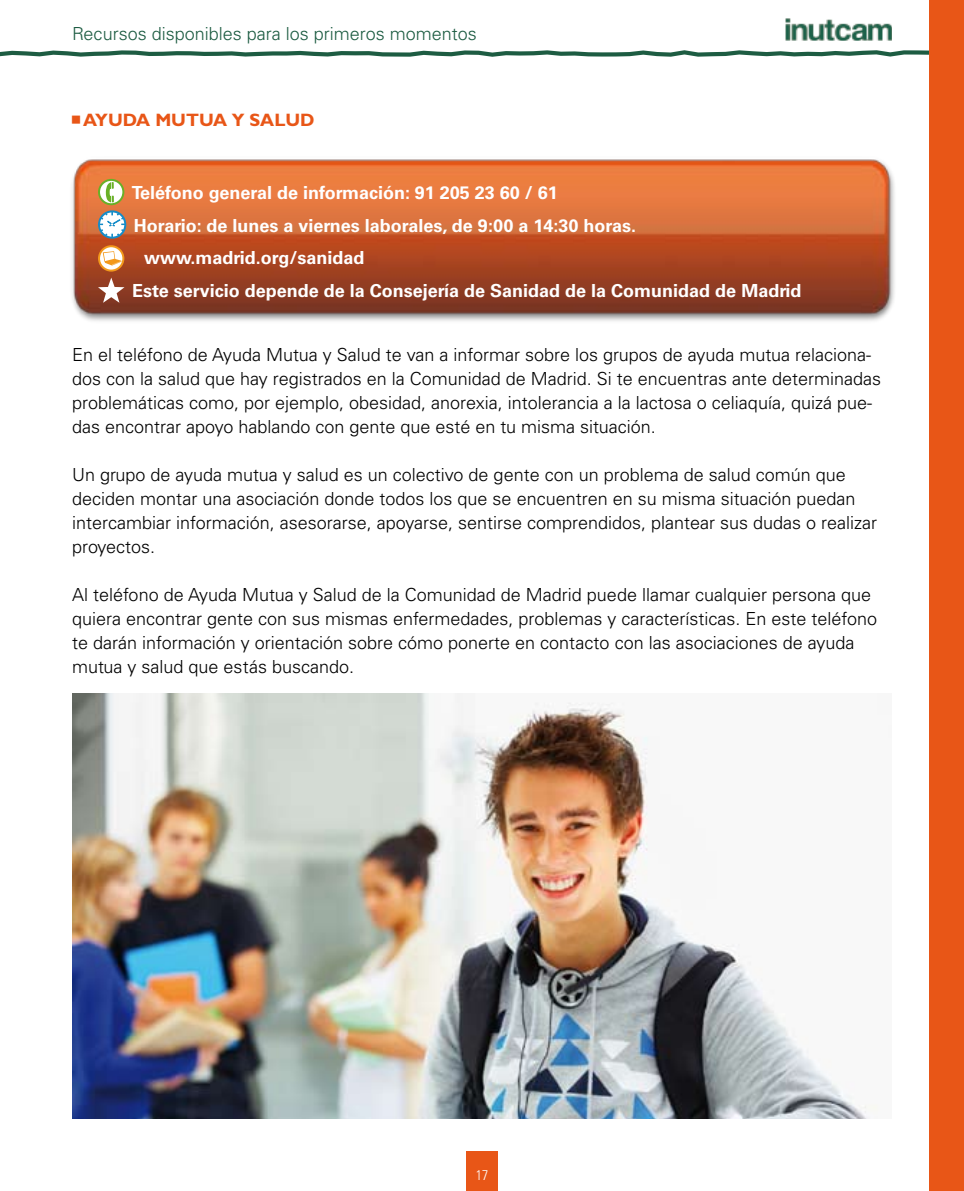
<style>
.page{position:relative;width:964px;height:1191px;background:#fff}
.page>*{position:absolute;margin:0;border:0;box-sizing:border-box;transform-origin:0 0}
.t1{font:300 18px/24px "Univers LT Std";color:#000}
.t2{font:700 18px "Univers LT Std";color:#fff}
.t3{font:300 18px "Univers LT Std";color:#1d5c42}
.t4{font:700 18px "Gill Sans Std";color:#e85617}
.t5{font:300 condensed 14px "Univers LT Std";color:#fff}
</style>
<div class="page">
<svg style="left:0;top:48px;width:930px;height:11px"></svg>
<img style="left:786px;top:18px;width:106px;height:23px">
<img style="left:72px;top:129px;width:858px;height:215px">
<div style="left:466px;top:1152px;width:31px;height:39px;background:#e85617"></div>
<div style="left:930px;top:0;width:34px;height:1191px;background:#e85617"></div>
<svg style="left:99px;top:180px;width:24px;height:24px"></svg>
<div style="left:98px;top:179px;width:26px;height:26px;border:2px solid #69b027;border-radius:50%"></div>
<svg style="left:106px;top:182px;width:8px;height:21px"></svg>
<div style="left:98px;top:210px;width:28px;height:29px;border:2px solid #158cc8;border-radius:50%"></div>
<svg style="left:100px;top:212px;width:25px;height:25px"></svg>
<svg style="left:99px;top:246px;width:24px;height:25px"></svg>
<div style="left:98px;top:245px;width:26px;height:27px;border:2px solid #f3991b;border-radius:50%"></div>
<svg style="left:103px;top:251px;width:19px;height:14px"></svg>
<svg style="left:98px;top:277px;width:26px;height:26px"></svg>
<img style="left:72px;top:693px;width:806px;height:426px">
<p class="t3" style="left:72px;top:23px;width:406px">Recursos disponibles para los primeros momentos</p>
<p class="t4" style="left:83px;top:109px;width:233px">AYUDA MUTUA Y SALUD</p>
<p class="t2" style="left:132px;top:182px;width:427px">Teléfono general de información: 91 205 23 60 / 61</p>
<p class="t2" style="left:134px;top:215px;width:504px">Horario: de lunes a viernes laborales, de 9:00 a 14:30 horas.</p>
<p class="t2" style="left:144px;top:247px;width:222px">www.madrid.org/sanidad</p>
<p class="t2" style="left:132px;top:280px;width:671px">Este servicio depende de la Consejería de Sanidad de la Comunidad de Madrid</p>
<p class="t1" style="left:72px;top:343px;width:810px">En el teléfono de Ayuda Mutua y Salud te van a informar sobre los grupos de ayuda mutua relaciona&shy;dos con la salud que hay registrados en la Comunidad de Madrid. Si te encuentras ante determinadas problemáticas como, por ejemplo, obesidad, anorexia, intolerancia a la lactosa o celiaquía, quizá pue&shy;das encontrar apoyo hablando con gente que esté en tu misma situación.</p>
<p class="t1" style="left:72px;top:463px;width:807px">Un grupo de ayuda mutua y salud es un colectivo de gente con un problema de salud común que deciden montar una asociación donde todos los que se encuentren en su misma situación puedan intercambiar información, asesorarse, apoyarse, sentirse comprendidos, plantear sus dudas o realizar proyectos.</p>
<p class="t1" style="left:72px;top:583px;width:807px">Al teléfono de Ayuda Mutua y Salud de la Comunidad de Madrid puede llamar cualquier persona que quiera encontrar gente con sus mismas enfermedades, problemas y características. En este teléfono te darán información y orientación sobre cómo ponerte en contacto con las asociaciones de ayuda mutua y salud que estás buscando.</p>
<p class="t5" style="left:476px;top:1166px;width:14px">17</p>
</div>
